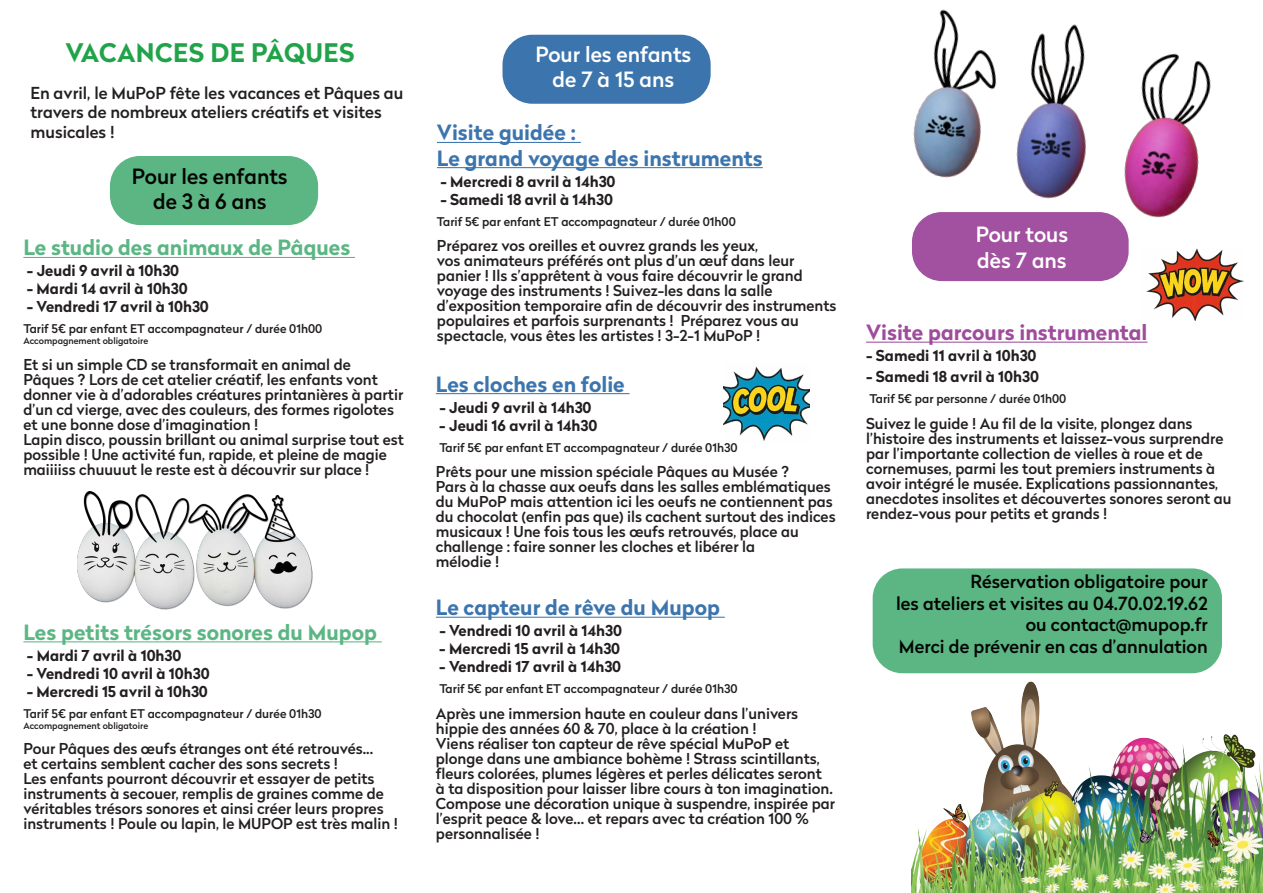
<style>
.page{position:relative;width:1263px;height:893px;background:#fff}
.page>*{position:absolute;margin:0;border:0;box-sizing:border-box;transform-origin:0 0}
.t1{font:700 25.5px "Radikal";letter-spacing:.02em;color:#20a349}
.t2{font:700 21px/25.2px "Radikal";color:#3c75ad}
.t3{font:700 21px "Radikal";color:#5bb684}
.t4{font:500 21px/25.2px "Radikal";color:#fff;text-align:center}
.t5{font:700 21px "Radikal";color:#9f4c9d}
.t6{font:500 21px/25.2px "Radikal";color:#040503;text-align:center}
.t7{font:500 18px/21.6px "Radikal";color:#040503;text-align:right}
.t8{font:500 16.5px/19.8px "Radikal";color:#231f20}
.t9{font:500 15px/15px "Radikal";color:#231f20}
.t10{font:700 15px "Radikal";color:#231f20}
.t11{font:500 12px "Radikal";color:#231f20}
.t12{font:500 9px "Radikal";color:#231f20}
</style>
<div class="page">
<div style="left:110px;top:156px;width:208px;height:69px;background:#5bb684;border-radius:30px"></div>
<hr style="left:23px;top:257px;width:332px;height:1px;background:#5bb684">
<hr style="left:23px;top:641px;width:359px;height:1px;background:#5bb684">
<div style="left:502px;top:35px;width:209px;height:69px;background:#3c75ad;border-radius:30px"></div>
<hr style="left:437px;top:142px;width:144px;height:1px;background:#3c75ad">
<hr style="left:437px;top:167px;width:326px;height:1px;background:#3c75ad">
<hr style="left:436px;top:393px;width:194px;height:1px;background:#3c75ad">
<div style="left:912px;top:212px;width:216px;height:69px;background:#a1519f;border-radius:30px"></div>
<hr style="left:866px;top:342px;width:281px;height:1px;background:#9f4c9d">
<div style="left:873px;top:568px;width:349px;height:105px;background:#5bb684;border-radius:30px"></div>
<img style="left:1146px;top:248px;width:98px;height:72px">
<img style="left:723px;top:366px;width:86px;height:75px">
<img style="left:912px;top:670px;width:351px;height:223px">
<img style="left:78px;top:492px;width:235px;height:117px">
<hr style="left:436px;top:617px;width:289px;height:1px;background:#3c75ad">
<img style="left:913px;top:9px;width:298px;height:220px">
<p class="t1" style="left:65px;top:34px;width:291px">VACANCES DE PÂQUES</p>
<p class="t8" style="left:30px;top:82px;width:374px">En avril, le MuPoP fête les vacances et Pâques au travers de nombreux ateliers créatifs et visites musicales !</p>
<p class="t6" style="left:132px;top:163px;width:157px">Pour les enfants de 3 à 6 ans</p>
<p class="t3" style="left:23px;top:232px;width:328px">Le studio des animaux de Pâques</p>
<p class="t10" style="left:27px;top:260px;width:154px">- Jeudi 9 avril à 10h30</p>
<p class="t10" style="left:27px;top:278px;width:162px">- Mardi 14 avril à 10h30</p>
<p class="t10" style="left:27px;top:296px;width:184px">- Vendredi 17 avril à 10h30</p>
<p class="t11" style="left:23px;top:320px;width:300px">Tarif 5€ par enfant ET accompagnateur / durée 01h00</p>
<p class="t12" style="left:23px;top:334px;width:126px">Accompagnement obligatoire</p>
<p class="t9" style="left:23px;top:357px;width:381px">Et si un simple CD se transformait en animal de Pâques ? Lors de cet atelier créatif, les enfants vont donner vie à d’adorables créatures printanières à partir d’un cd vierge, avec des couleurs, des formes rigolotes et une bonne dose d’imagination !</p>
<p class="t9" style="left:23px;top:432px;width:382px">Lapin disco, poussin brillant ou animal surprise tout est possible ! Une activité fun, rapide, et pleine de magie maiiiiss chuuuut le reste est à découvrir sur place !</p>
<p class="t3" style="left:23px;top:617px;width:355px">Les petits trésors sonores du Mupop</p>
<p class="t10" style="left:27px;top:644px;width:156px">- Mardi 7 avril à 10h30</p>
<p class="t10" style="left:27px;top:662px;width:184px">- Vendredi 10 avril à 10h30</p>
<p class="t10" style="left:27px;top:680px;width:183px">- Mercredi 15 avril à 10h30</p>
<p class="t11" style="left:23px;top:705px;width:300px">Tarif 5€ par enfant ET accompagnateur / durée 01h30</p>
<p class="t12" style="left:23px;top:719px;width:126px">Accompagnement obligatoire</p>
<p class="t9" style="left:23px;top:741px;width:376px">Pour Pâques des œufs étranges ont été retrouvés...<br>et certains semblent cacher des sons secrets !<br>Les enfants pourront découvrir et essayer de petits instruments à secouer, remplis de graines comme de véritables trésors sonores et ainsi créer leurs propres instruments ! Poule ou lapin, le MUPOP est très malin !</p>
<p class="t4" style="left:535px;top:41px;width:157px">Pour les enfants de 7 à 15 ans</p>
<p class="t2" style="left:437px;top:120px;width:327px">Visite guidée :<br>Le grand voyage des instruments</p>
<p class="t10" style="left:440px;top:170px;width:177px">- Mercredi 8 avril à 14h30</p>
<p class="t10" style="left:440px;top:188px;width:174px">- Samedi 18 avril à 14h30</p>
<p class="t11" style="left:437px;top:213px;width:300px">Tarif 5€ par enfant ET accompagnateur / durée 01h00</p>
<p class="t9" style="left:437px;top:238px;width:401px">Préparez vos oreilles et ouvrez grands les yeux,<br>vos animateurs préférés ont plus d’un œuf dans leur panier ! Ils s’apprêtent à vous faire découvrir le grand voyage des instruments ! Suivez-les dans la salle d’exposition temporaire afin de découvrir des instruments populaires et parfois surprenants ! Préparez vous au spectacle, vous êtes les artistes ! 3-2-1 MuPoP !</p>
<p class="t2" style="left:436px;top:371px;width:190px">Les cloches en folie</p>
<p class="t10" style="left:439px;top:396px;width:154px">- Jeudi 9 avril à 14h30</p>
<p class="t10" style="left:439px;top:414px;width:160px">- Jeudi 16 avril à 14h30</p>
<p class="t11" style="left:439px;top:438px;width:300px">Tarif 5€ par enfant ET accompagnateur / durée 01h30</p>
<p class="t9" style="left:436px;top:464px;width:401px">Prêts pour une mission spéciale Pâques au Musée ?<br>Pars à la chasse aux oeufs dans les salles emblématiques du MuPoP mais attention ici les oeufs ne contiennent pas du chocolat (enfin pas que) ils cachent surtout des indices musicaux ! Une fois tous les œufs retrouvés, place au challenge : faire sonner les cloches et libérer la<br>mélodie !</p>
<p class="t2" style="left:436px;top:594px;width:286px">Le capteur de rêve du Mupop</p>
<p class="t10" style="left:439px;top:620px;width:184px">- Vendredi 10 avril à 14h30</p>
<p class="t10" style="left:439px;top:638px;width:182px">- Mercredi 15 avril à 14h30</p>
<p class="t10" style="left:439px;top:656px;width:183px">- Vendredi 17 avril à 14h30</p>
<p class="t11" style="left:439px;top:680px;width:300px">Tarif 5€ par enfant ET accompagnateur / durée 01h30</p>
<p class="t9" style="left:436px;top:706px;width:401px">Après une immersion haute en couleur dans l’univers hippie des années 60 &amp; 70, place à la création !<br>Viens réaliser ton capteur de rêve spécial MuPoP et plonge dans une ambiance bohème ! Strass scintillants, fleurs colorées, plumes légères et perles délicates seront<br>à ta disposition pour laisser libre cours à ton imagination.<br>Compose une décoration unique à suspendre, inspirée par l’esprit peace &amp; love… et repars avec ta création 100 % personnalisée !</p>
<p class="t4" style="left:976px;top:222px;width:94px;text-align:left">Pour tous dès 7 ans</p>
<p class="t5" style="left:866px;top:317px;width:283px">Visite parcours instrumental</p>
<p class="t10" style="left:866px;top:345px;width:172px">- Samedi 11 avril à 10h30</p>
<p class="t10" style="left:866px;top:366px;width:174px">- Samedi 18 avril à 10h30</p>
<p class="t11" style="left:869px;top:390px;width:198px">Tarif 5€ par personne / durée 01h00</p>
<p class="t9" style="left:866px;top:416px;width:367px">Suivez le guide ! Au fil de la visite, plongez dans l’histoire des instruments et laissez-vous surprendre par l’importante collection de vielles à roue et de cornemuses, parmi les tout premiers instruments à avoir intégré le musée. Explications passionnantes, anecdotes insolites et découvertes sonores seront au rendez-vous pour petits et grands !</p>
<p class="t7" style="left:896px;top:570px;width:313px">Réservation obligatoire pour<br>les ateliers et visites au 04.70.02.19.62 ou contact@mupop.fr<br>Merci de prévenir en cas d’annulation</p>
</div>
